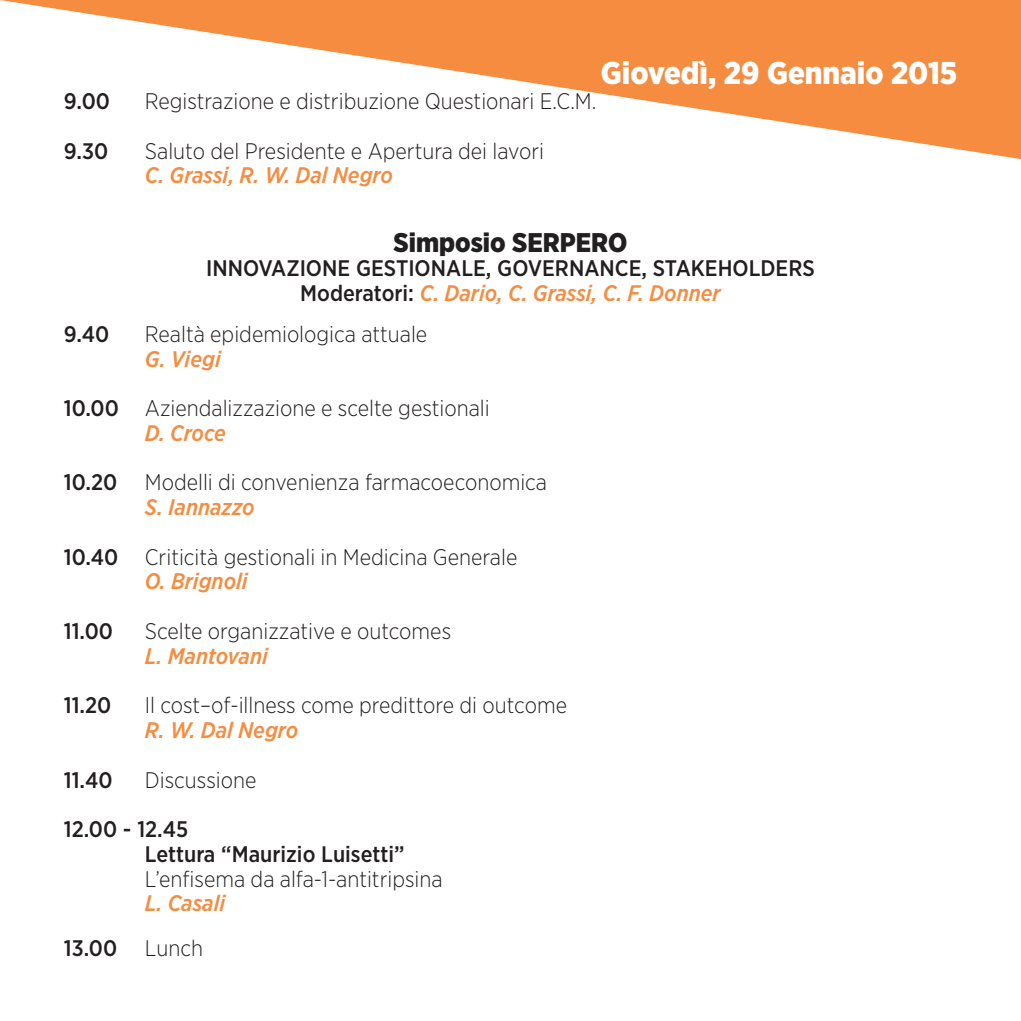
<style>
.page{position:relative;width:1021px;height:1021px;background:#fff}
.page>*{position:absolute;margin:0;border:0;box-sizing:border-box;transform-origin:0 0}
.t1{font:900 31.5px "Gotham Narrow";color:#fff}
.t2{font:900 27px "Gotham Narrow";color:#231f20}
.t3{font:300 22.5px "Gotham Narrow";color:#231f20}
.t4{font:italic 500 22.5px "Gotham Narrow";color:#f58c40}
.t5{font:500 22.5px "Gotham Narrow";color:#231f20}
.s1{font-style:normal;color:#231f20}
.s2{font-weight:500}
.s3{font-weight:300}
</style>
<div class="page">
<svg style="left:217px;top:0;width:803px;height:159px;fill:#f58c40"></svg>
<svg style="left:0;top:0;width:217px;height:34px"></svg>
<p class="t1" style="left:601px;top:52px;width:358px">Giovedì, 29 Gennaio 2015</p>
<p class="t5" style="left:64px;top:87px;width:48px">9.00</p>
<p class="t3" style="left:145px;top:87px;width:453px">Registrazione e distribuzione Questionari E.C.M.</p>
<p class="t5" style="left:64px;top:136px;width:46px">9.30</p>
<p class="t3" style="left:145px;top:137px;width:401px">Saluto del Presidente e Apertura dei lavori</p>
<p class="t4" style="left:145px;top:161px;width:249px">C. Grassi, R. W. Dal Negro</p>
<p class="t2" style="left:393px;top:224px;width:235px">Simposio SERPERO</p>
<p class="t5" style="left:206px;top:254px;width:610px">INNOVAZIONE GESTIONALE, GOVERNANCE, STAKEHOLDERS</p>
<p class="t4" style="left:300px;top:279px;width:422px"><span class="s1">Moderatori:</span> C. Dario, C. Grassi, C. F. Donner</p>
<p class="t5" style="left:64px;top:319px;width:47px">9.40</p>
<p class="t3" style="left:145px;top:320px;width:284px">Realtà epidemiologica attuale</p>
<p class="t4" style="left:145px;top:344px;width:77px">G. Viegi</p>
<p class="t3" style="left:64px;top:394px;width:427px"><span class="s2">10.00</span> Aziendalizzazione e scelte gestionali</p>
<p class="t4" style="left:145px;top:418px;width:83px">D. Croce</p>
<p class="t3" style="left:64px;top:468px;width:485px"><span class="s2">10.20</span> Modelli di convenienza farmacoeconomica</p>
<p class="t4" style="left:145px;top:493px;width:111px">S. Iannazzo</p>
<p class="t3" style="left:64px;top:543px;width:455px"><span class="s2">10.40</span> Criticità gestionali in Medicina Generale</p>
<p class="t4" style="left:145px;top:567px;width:104px">O. Brignoli</p>
<p class="t5" style="left:64px;top:616px;width:51px">11.00</p>
<p class="t3" style="left:145px;top:617px;width:308px">Scelte organizzative e outcomes</p>
<p class="t4" style="left:145px;top:641px;width:124px">L. Mantovani</p>
<p class="t5" style="left:64px;top:691px;width:49px">11.20</p>
<p class="t3" style="left:145px;top:691px;width:423px">Il cost–of-illness come predittore di outcome</p>
<p class="t4" style="left:145px;top:715px;width:155px">R. W. Dal Negro</p>
<p class="t5" style="left:64px;top:765px;width:50px">11.40</p>
<p class="t3" style="left:145px;top:765px;width:113px">Discussione</p>
<p class="t5" style="left:64px;top:814px;width:126px">12.00 - 12.45</p>
<p class="t5" style="left:145px;top:839px;width:261px">Lettura “Maurizio Luisetti”</p>
<p class="t3" style="left:145px;top:864px;width:299px">L’enfisema da alfa-1-antitripsina</p>
<p class="t4" style="left:145px;top:889px;width:82px">L. Casali</p>
<p class="t5" style="left:64px;top:934px;width:141px">13.00 <span class="s3">Lunch</span></p>
</div>
